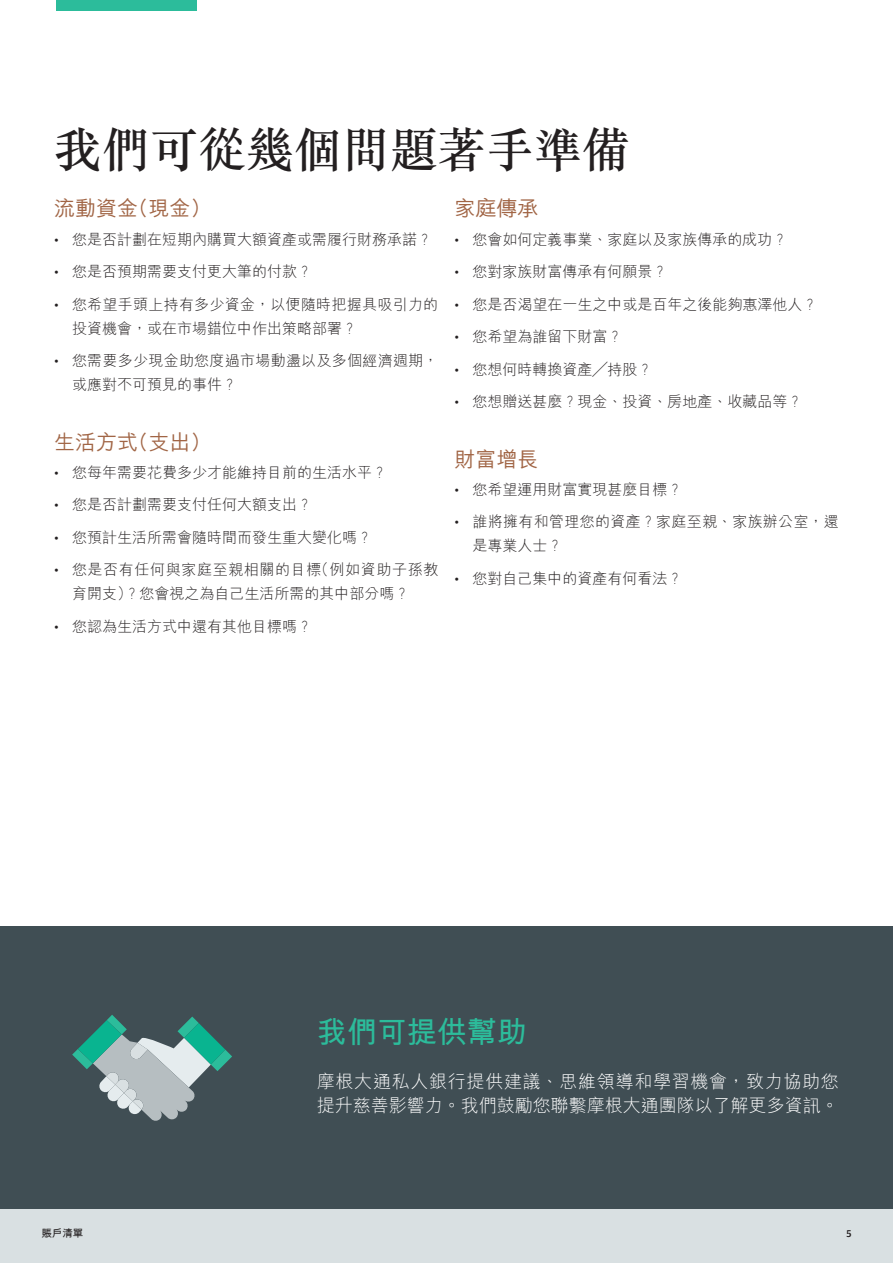
<style>
.page{position:relative;width:893px;height:1263px;background:#fff}
.page>*{position:absolute;margin:0;border:0;box-sizing:border-box;transform-origin:0 0}
.t1{font:500 48px "M Sung HK";color:#231f20}
.t2{font:700 30px "M Hei HK";color:#2cbc9b}
.t3{font:500 21px "M Hei HK";color:#a16545}
.t4{font:300 18px/24px "M Hei HK";color:#fff}
.t5{font:300 15px "M Hei HK";color:#231f20}
.t6{font:300 15px/24px "M Hei HK";letter-spacing:.02em;color:#231f20}
.t7{font:300 15px/24px "M Hei HK";letter-spacing:.04em;color:#231f20}
.t8{font:700 10.5px "M Hei HK";color:#231f20}
.t9{font:500 10.5px "Amplitude";color:#231f20}
.s1{font-family:"Amplitude"}
</style>
<div class="page">
<div style="left:0;top:926px;width:893px;height:283px;background:#404e54"></div>
<svg style="left:72px;top:1015px;width:160px;height:106px"></svg>
<div style="left:0;top:1209px;width:893px;height:54px;background:#d9e0e2"></div>
<div style="left:56px;top:0;width:141px;height:11px;background:#2cbc9b"></div>
<h1 class="t1" style="left:54px;top:117px;width:577px">我們可從幾個問題著手準備</h1>
<h3 class="t3" style="left:54px;top:193px;width:159px">流動資金（現金）</h3>
<p class="t5" style="left:54px;top:228px;width:379px"><span class="s1">•</span> 您是否計劃在短期內購買大額資產或需履行財務承諾？</p>
<p class="t5" style="left:54px;top:261px;width:259px"><span class="s1">•</span> 您是否預期需要支付更大筆的付款？</p>
<p class="t6" style="left:72px;top:291px;width:368px;text-indent:-18px"><span class="s1">•</span> 您希望手頭上持有多少資金，以便隨時把握具吸引力的投資機會，或在市場錯位中作出策略部署？</p>
<p class="t6" style="left:72px;top:348px;width:368px;text-indent:-18px"><span class="s1">•</span> 您需要多少現金助您度過市場動盪以及多個經濟週期，或應對不可預見的事件？</p>
<h3 class="t3" style="left:455px;top:193px;width:85px">家庭傳承</h3>
<p class="t5" style="left:455px;top:228px;width:335px"><span class="s1">•</span> 您會如何定義事業、家庭以及家族傳承的成功？</p>
<p class="t5" style="left:455px;top:261px;width:214px"><span class="s1">•</span> 您對家族財富傳承有何願景？</p>
<p class="t5" style="left:455px;top:293px;width:365px"><span class="s1">•</span> 您是否渴望在一生之中或是百年之後能夠惠澤他人？</p>
<p class="t5" style="left:455px;top:326px;width:169px"><span class="s1">•</span> 您希望為誰留下財富？</p>
<p class="t5" style="left:455px;top:358px;width:199px"><span class="s1">•</span> 您想何時轉換資產╱持股？</p>
<p class="t5" style="left:455px;top:391px;width:350px"><span class="s1">•</span> 您想贈送甚麼？現金、投資、房地產、收藏品等？</p>
<h3 class="t3" style="left:54px;top:427px;width:159px">生活方式（支出）</h3>
<p class="t5" style="left:54px;top:462px;width:334px"><span class="s1">•</span> 您每年需要花費多少才能維持目前的生活水平？</p>
<p class="t5" style="left:54px;top:494px;width:259px"><span class="s1">•</span> 您是否計劃需要支付任何大額支出？</p>
<p class="t5" style="left:54px;top:527px;width:319px"><span class="s1">•</span> 您預計生活所需會隨時間而發生重大變化嗎？</p>
<p class="t7" style="left:72px;top:557px;width:368px;text-indent:-18px"><span class="s1">•</span> 您是否有任何與家庭至親相關的目標（例如資助子孫教育開支）？您會視之為自己生活所需的其中部分嗎？</p>
<p class="t5" style="left:54px;top:616px;width:259px"><span class="s1">•</span> 您認為生活方式中還有其他目標嗎？</p>
<h3 class="t3" style="left:455px;top:444px;width:85px">財富增長</h3>
<p class="t5" style="left:455px;top:479px;width:229px"><span class="s1">•</span> 您希望運用財富實現甚麼目標？</p>
<p class="t6" style="left:473px;top:509px;width:368px;text-indent:-18px"><span class="s1">•</span> 誰將擁有和管理您的資產？家庭至親、家族辦公室，還是專業人士？</p>
<p class="t5" style="left:455px;top:568px;width:229px"><span class="s1">•</span> 您對自己集中的資產有何看法？</p>
<h2 class="t2" style="left:317px;top:1010px;width:211px">我們可提供幫助</h2>
<p class="t4" style="left:317px;top:1068px;width:524px">摩根大通私人銀行提供建議、思維領導和學習機會，致力協助您提升慈善影響力。我們鼓勵您聯繫摩根大通團隊以了解更多資訊。</p>
<p class="t8" style="left:41px;top:1225px;width:44px">賬戶清單</p>
<p class="t9" style="left:846px;top:1227px;width:7px">5</p>
</div>
